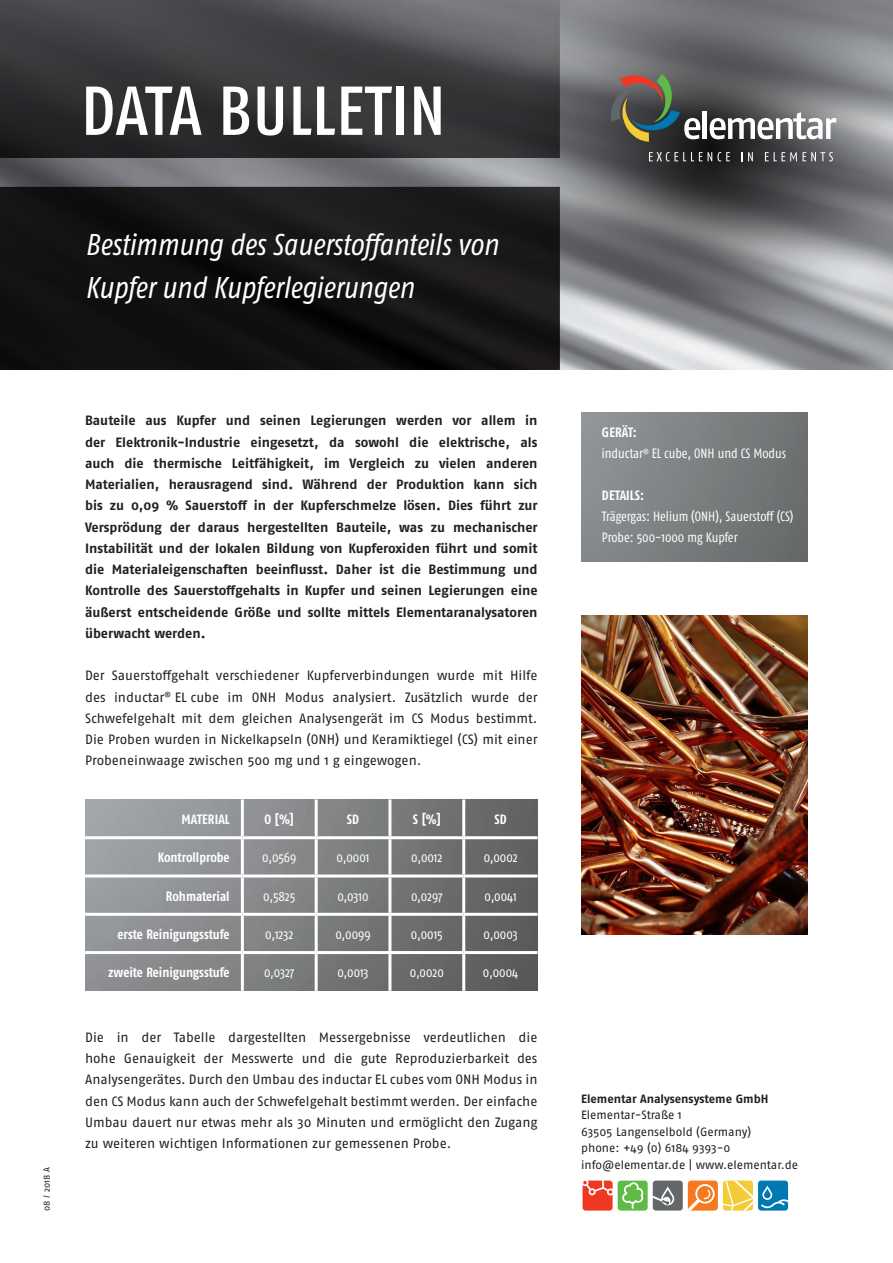
<style>
.page{position:relative;width:893px;height:1263px;background:#fff}
.page>*{position:absolute;margin:0;border:0;box-sizing:border-box;transform-origin:0 0}
.t1{font:500 condensed 69px "Fago Pro";letter-spacing:.01em;color:#fff}
.t2{font:italic condensed 30px/42.5px "Fago Pro";color:#fff}
.t3{font:13.5px/21.3px "Fago Pro";letter-spacing:-.005em;color:#231f20;text-align:justify}
.t4{font:700 13.5px/21.3px "Fago Pro";color:#231f20;text-align:justify}
.t5{font:condensed 13.5px/21px "Fago Pro";color:#fff}
.t6{font:700 condensed 13.5px "Fago Pro";letter-spacing:-.005em;color:#fff}
.t7{font:12px/16.5px "Fago Pro";letter-spacing:-.005em;color:#231f20}
.t8{font:700 12px "Fago Pro";color:#231f20}
.t9{font:9px "Fago Pro";color:#231f20}
.s1{font-weight:700}
</style>
<div class="page">
<img style="left:560px;top:343px;width:333px;height:27px">
<img style="left:85px;top:799px;width:453px;height:192px">
<img style="left:581px;top:412px;width:227px;height:149px">
<svg style="left:0;top:0;width:560px;height:370px;background:#2d2c2e"></svg>
<svg style="left:513px;top:0;width:380px;height:343px;background:#707174"></svg>
<svg style="left:609px;top:74px;width:92px;height:68px;background:#5c5b52"></svg>
<hr style="left:703px;top:111px;width:4px;height:28px;background:#fff">
<svg style="left:710px;top:112px;width:126px;height:27px"></svg>
<svg style="left:649px;top:152px;width:81px;height:9px"></svg>
<svg style="left:748px;top:152px;width:5px;height:9px"></svg>
<svg style="left:765px;top:152px;width:32px;height:9px"></svg>
<svg style="left:803px;top:152px;width:30px;height:9px"></svg>
<img style="left:581px;top:615px;width:227px;height:319px">
<div style="left:618px;top:1180px;width:30px;height:30px;background:#60bb46;border-radius:3px"></div>
<svg style="left:622px;top:1182px;width:21px;height:26px"></svg>
<svg style="left:583px;top:1180px;width:30px;height:30px"></svg>
<div style="left:688px;top:1180px;width:30px;height:30px;background:#f47921;border-radius:3px"></div>
<div style="left:695px;top:1184px;width:20px;height:19px;border:2px solid #fff;border-radius:50%"></div>
<svg style="left:653px;top:1180px;width:58px;height:30px"></svg>
<svg style="left:723px;top:1180px;width:65px;height:30px;background:#97b695"></svg>
<hr style="left:241px;top:799px;width:3px;height:37px;background:#fff">
<hr style="left:315px;top:799px;width:3px;height:37px;background:#fff">
<hr style="left:388px;top:799px;width:3px;height:37px;background:#fff">
<hr style="left:85px;top:836px;width:157px;height:3px;background:#fff">
<hr style="left:242px;top:836px;width:74px;height:3px;background:#fff">
<hr style="left:241px;top:839px;width:3px;height:35px;background:#fff">
<hr style="left:316px;top:836px;width:74px;height:3px;background:#fff">
<hr style="left:315px;top:839px;width:3px;height:35px;background:#fff">
<hr style="left:390px;top:836px;width:74px;height:3px;background:#fff">
<hr style="left:388px;top:839px;width:3px;height:35px;background:#fff">
<hr style="left:464px;top:836px;width:74px;height:3px;background:#fff">
<hr style="left:85px;top:874px;width:157px;height:3px;background:#fff">
<hr style="left:242px;top:874px;width:74px;height:3px;background:#fff">
<hr style="left:241px;top:877px;width:3px;height:36px;background:#fff">
<hr style="left:316px;top:874px;width:74px;height:3px;background:#fff">
<hr style="left:315px;top:877px;width:3px;height:36px;background:#fff">
<hr style="left:390px;top:874px;width:74px;height:3px;background:#fff">
<hr style="left:388px;top:877px;width:3px;height:36px;background:#fff">
<hr style="left:464px;top:874px;width:74px;height:3px;background:#fff">
<hr style="left:85px;top:913px;width:157px;height:3px;background:#fff">
<hr style="left:242px;top:913px;width:74px;height:3px;background:#fff">
<hr style="left:241px;top:916px;width:3px;height:35px;background:#fff">
<hr style="left:316px;top:913px;width:74px;height:3px;background:#fff">
<hr style="left:315px;top:916px;width:3px;height:35px;background:#fff">
<hr style="left:390px;top:913px;width:74px;height:3px;background:#fff">
<hr style="left:388px;top:916px;width:3px;height:35px;background:#fff">
<hr style="left:464px;top:913px;width:74px;height:3px;background:#fff">
<hr style="left:85px;top:951px;width:157px;height:3px;background:#fff">
<hr style="left:242px;top:951px;width:74px;height:3px;background:#fff">
<hr style="left:241px;top:954px;width:3px;height:37px;background:#fff">
<hr style="left:316px;top:951px;width:74px;height:3px;background:#fff">
<hr style="left:315px;top:954px;width:3px;height:37px;background:#fff">
<hr style="left:390px;top:951px;width:74px;height:3px;background:#fff">
<hr style="left:388px;top:954px;width:3px;height:37px;background:#fff">
<hr style="left:464px;top:951px;width:74px;height:3px;background:#fff">
<hr style="left:462px;top:799px;width:3px;height:37px;background:#fff">
<hr style="left:462px;top:839px;width:3px;height:35px;background:#fff">
<hr style="left:462px;top:877px;width:3px;height:36px;background:#fff">
<hr style="left:462px;top:916px;width:3px;height:35px;background:#fff">
<hr style="left:462px;top:954px;width:3px;height:37px;background:#fff">
<h1 class="t1" style="left:81px;top:69px;width:366px">DATA BULLETIN</h1>
<h2 class="t2" style="left:85px;top:223px;width:415px">Bestimmung des Sauerstoffanteils von<br>Kupfer und Kupferlegierungen</h2>
<p class="t9" style="left:41px;top:1211px;width:45px;rotate:-90deg">08 / 2018 A</p>
<p class="t4" style="left:85px;top:410px;width:454px">Bauteile aus Kupfer und seinen Legierungen werden vor allem in der Elektronik-Industrie eingesetzt, da sowohl die elektrische, als auch die thermische Leitfähigkeit, im Vergleich zu vielen anderen Materialien, herausragend sind. Während der Produktion kann sich bis zu 0,09 % Sauerstoff in der Kupferschmelze lösen. Dies führt zur Versprödung der daraus hergestellten Bauteile, was zu mechanischer Instabilität und der lokalen Bildung von Kupferoxiden führt und somit die Materialeigenschaften beeinflusst. Daher ist die Bestimmung und Kontrolle des Sauerstoffgehalts in Kupfer und seinen Legierungen eine äußerst entscheidende Größe und sollte mittels Elementaranalysatoren überwacht werden.</p>
<p class="t3" style="left:85px;top:665px;width:454px">Der Sauerstoffgehalt verschiedener Kupferverbindungen wurde mit Hilfe des inductar<sup>®</sup> EL cube im ONH Modus analysiert. Zusätzlich wurde der Schwefelgehalt mit dem gleichen Analysengerät im CS Modus bestimmt.<br>Die Proben wurden in Nickelkapseln (ONH) und Keramiktiegel (CS) mit einer Probeneinwaage zwischen 500 mg und 1 g eingewogen.</p>
<p class="t6" style="left:182px;top:811px;width:50px">MATERIAL</p>
<p class="t6" style="left:265px;top:811px;width:31px">O [%]</p>
<p class="t6" style="left:347px;top:811px;width:14px">SD</p>
<p class="t6" style="left:413px;top:811px;width:29px">S [%]</p>
<p class="t6" style="left:495px;top:811px;width:14px">SD</p>
<p class="t6" style="left:158px;top:849px;width:73px">Kontrollprobe</p>
<p class="t5" style="left:262px;top:847px;width:36px">0,0569</p>
<p class="t5" style="left:337px;top:847px;width:34px">0,0001</p>
<p class="t5" style="left:411px;top:847px;width:33px">0,0012</p>
<p class="t5" style="left:484px;top:847px;width:35px">0,0002</p>
<p class="t6" style="left:166px;top:888px;width:65px">Rohmaterial</p>
<p class="t5" style="left:263px;top:885px;width:34px">0,5825</p>
<p class="t5" style="left:337px;top:885px;width:33px">0,0310</p>
<p class="t5" style="left:411px;top:885px;width:33px">0,0297</p>
<p class="t5" style="left:484px;top:885px;width:34px">0,0041</p>
<p class="t6" style="left:118px;top:926px;width:113px">erste Reinigungsstufe</p>
<p class="t5" style="left:265px;top:923px;width:30px">0,1232</p>
<p class="t5" style="left:335px;top:923px;width:37px">0,0099</p>
<p class="t5" style="left:411px;top:923px;width:33px">0,0015</p>
<p class="t5" style="left:484px;top:923px;width:36px">0,0003</p>
<p class="t6" style="left:108px;top:964px;width:123px">zweite Reinigungsstufe</p>
<p class="t5" style="left:264px;top:962px;width:32px">0,0327</p>
<p class="t5" style="left:337px;top:962px;width:33px">0,0013</p>
<p class="t5" style="left:410px;top:962px;width:35px">0,0020</p>
<p class="t5" style="left:483px;top:962px;width:37px">0,0004</p>
<p class="t3" style="left:85px;top:1026px;width:454px">Die in der Tabelle dargestellten Messergebnisse verdeutlichen die hohe Genauigkeit der Messwerte und die gute Reproduzierbarkeit des Analysengerätes. Durch den Umbau des inductar EL cubes vom ONH Modus in den CS Modus kann auch der Schwefelgehalt bestimmt werden. Der einfache Umbau dauert nur etwas mehr als 30 Minuten und ermöglicht den Zugang zu weiteren wichtigen Informationen zur gemessenen Probe.</p>
<p class="t5" style="left:602px;top:422px;width:186px"><span class="s1">GERÄT:<br></span>inductar<sup>®</sup> EL cube, ONH und CS Modus</p>
<p class="t6" style="left:602px;top:487px;width:44px">DETAILS:</p>
<p class="t5" style="left:602px;top:506px;width:193px">Trägergas: Helium (ONH), Sauerstoff (CS)<br>Probe: 500-1000 mg Kupfer</p>
<p class="t8" style="left:581px;top:1091px;width:189px">Elementar Analysensysteme GmbH</p>
<p class="t7" style="left:581px;top:1107px;width:219px">Elementar-Straße 1<br>63505 Langenselbold (Germany)<br>phone: +49 (0) 6184 9393-0 info@elementar.de | www.elementar.de</p>
</div>
